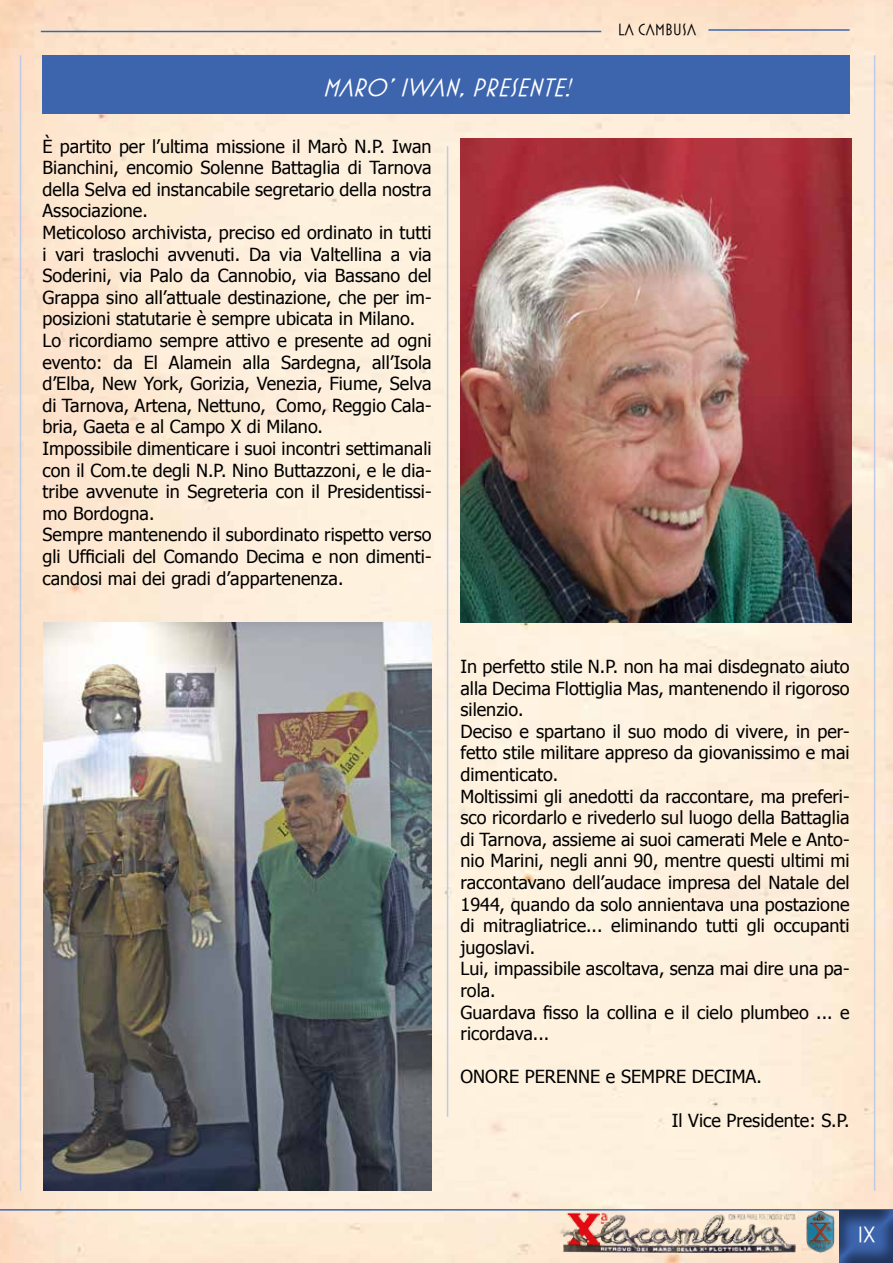
<style>
.page{position:relative;width:893px;height:1263px;background:#fff}
.page>*{position:absolute;margin:0;border:0;box-sizing:border-box;transform-origin:0 0}
.t1{font:italic 25.5px "Mostra Three";color:#fff}
.t2{font:22.5px "Mostra Three";color:#fff}
.t3{font:18px/21.6px "Tahoma";color:#000}
.t4{font:16.5px "Mostra Three";color:#000}
</style>
<div class="page">
<img style="left:0;top:0;width:893px;height:1263px">
<hr style="left:0;top:1209px;width:893px;height:1px;background:#3d65ae">
<img style="left:561px;top:1210px;width:236px;height:43px">
<img style="left:806px;top:1210px;width:22px;height:43px">
<hr style="left:41px;top:31px;width:560px;height:1px;background:#3d65ae">
<hr style="left:708px;top:29px;width:142px;height:2px;background:#3d65ae">
<div style="left:828px;top:1208px;width:65px;height:55px;background:#000;opacity:.5"></div>
<hr style="left:447px;top:146px;width:1px;height:971px;background:#bfc9e8">
<hr style="left:20px;top:55px;width:1px;height:1136px;background:#bfc9e8">
<hr style="left:874px;top:55px;width:1px;height:1136px;background:#bfc9e8">
<div style="left:43px;top:55px;width:807px;height:58px;background:#3d65ae"></div>
<img style="left:44px;top:623px;width:388px;height:568px">
<img style="left:460px;top:139px;width:391px;height:484px">
<h1 class="t1" style="left:322px;top:73px;width:257px">MARO’IWAN,PRESENTE!</h1>
<p class="t3" style="left:43px;top:134px;width:391px">È partito per l’ultima missione il Marò N.P. Iwan Bianchini, encomio Solenne Battaglia di Tarnova della Selva ed instancabile segretario della nostra Associazione.<br>Meticoloso archivista, preciso ed ordinato in tutti i vari traslochi avvenuti. Da via Valtellina a via Soderini, via Palo da Cannobio, via Bassano del Grappa sino all’attuale destinazione, che per im&shy;posizioni statutarie è sempre ubicata in Milano.<br>Lo ricordiamo sempre attivo e presente ad ogni evento: da El Alamein alla Sardegna, all’Isola d’Elba, New York, Gorizia, Venezia, Fiume, Selva di Tarnova, Artena, Nettuno, Como, Reggio Cala&shy;bria, Gaeta e al Campo X di Milano.<br>Impossibile dimenticare i suoi incontri settimanali con il Com.te degli N.P. Nino Buttazzoni, e le dia&shy;tribe avvenute in Segreteria con il Presidentissi&shy;mo Bordogna.<br>Sempre mantenendo il subordinato rispetto verso gli Ufficiali del Comando Decima e non dimenti&shy;candosi mai dei gradi d’appartenenza.</p>
<p class="t4" style="left:618px;top:21px;width:80px">LA CAMBUSA</p>
<p class="t3" style="left:460px;top:655px;width:391px">In perfetto stile N.P. non ha mai disdegnato aiuto alla Decima Flottiglia Mas, mantenendo il rigoroso silenzio.<br>Deciso e spartano il suo modo di vivere, in per&shy;fetto stile militare appreso da giovanissimo e mai dimenticato.<br>Moltissimi gli anedotti da raccontare, ma preferi&shy;sco ricordarlo e rivederlo sul luogo della Battaglia di Tarnova, assieme ai suoi camerati Mele e Anto&shy;nio Marini, negli anni 90, mentre questi ultimi mi raccontavano dell’audace impresa del Natale del 1944, quando da solo annientava una postazione di mitragliatrice... eliminando tutti gli occupanti jugoslavi.<br>Lui, impassibile ascoltava, senza mai dire una pa&shy;rola.<br>Guardava fisso la collina e il cielo plumbeo ... e ricordava...</p>
<p class="t3" style="left:460px;top:1065px;width:303px">ONORE PERENNE e SEMPRE DECIMA.</p>
<p class="t3" style="left:672px;top:1108px;width:179px">Il Vice Presidente: S.P.</p>
<p class="t2" style="left:857px;top:1222px;width:19px">IX</p>
</div>
